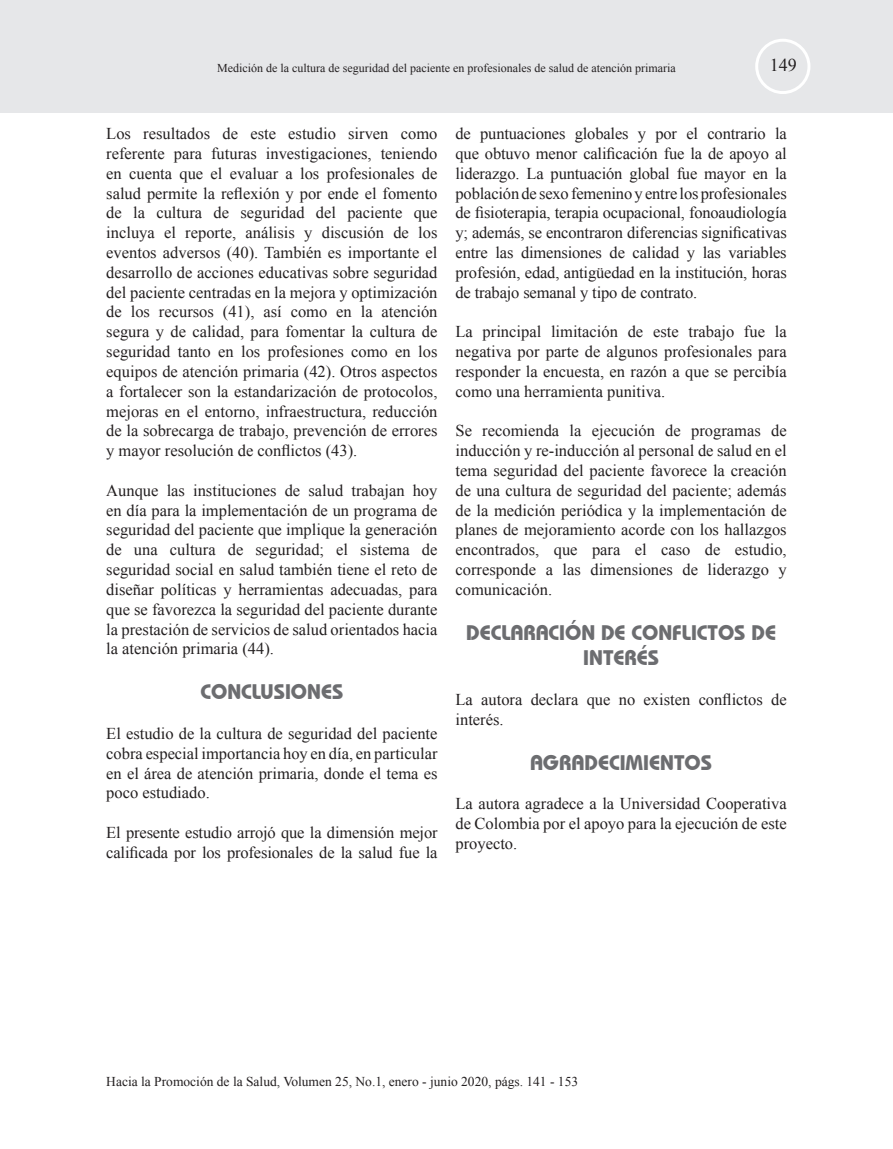
<style>
.page{position:relative;width:893px;height:1149px;background:#fff}
.page>*{position:absolute;margin:0;border:0;box-sizing:border-box;transform-origin:0 0}
.t1{font:700 21px/25.2px "Bauhaus IT Cby BT";color:#6c6d70;text-align:center}
.t2{font:18px "Times New Roman";color:#231f20}
.t3{font:16.5px/19.8px "Times New Roman";color:#231f20;text-align:justify}
.t4{font:13.5px "Times New Roman";color:#231f20}
.t5{font:12px "Times New Roman";color:#231f20}
</style>
<div class="page">
<div style="left:0;top:0;width:893px;height:113px;background:#e6e7e9"></div>
<div style="left:755px;top:39px;width:55px;height:55px;border:3px solid #fff;border-radius:50%"></div>
<p class="t5" style="left:217px;top:60px;width:460px">Medición de la cultura de seguridad del paciente en profesionales de salud de atención primaria</p>
<p class="t2" style="left:770px;top:53px;width:28px">149</p>
<p class="t3" style="left:106px;top:123px;width:333px">Los resultados de este estudio sirven como referente para futuras investigaciones, teniendo en cuenta que el evaluar a los profesionales de salud permite la reflexión y por ende el fomento de la cultura de seguridad del paciente que incluya el reporte, análisis y discusión de los eventos adversos (40). También es importante el desarrollo de acciones educativas sobre seguridad del paciente centradas en la mejora y optimización de los recursos (41), así como en la atención segura y de calidad, para fomentar la cultura de seguridad tanto en los profesiones como en los equipos de atención primaria (42). Otros aspectos a fortalecer son la estandarización de protocolos, mejoras en el entorno, infraestructura, reducción de la sobrecarga de trabajo, prevención de errores y mayor resolución de conflictos (43).</p>
<p class="t3" style="left:106px;top:480px;width:333px">Aunque las instituciones de salud trabajan hoy en día para la implementación de un programa de seguridad del paciente que implique la generación de una cultura de seguridad; el sistema de seguridad social en salud también tiene el reto de diseñar políticas y herramientas adecuadas, para que se favorezca la seguridad del paciente durante la prestación de servicios de salud orientados hacia la atención primaria (44).</p>
<p class="t1" style="left:200px;top:679px;width:144px">CONCLUSIONES</p>
<p class="t3" style="left:106px;top:723px;width:333px">El estudio de la cultura de seguridad del paciente cobra especial importancia hoy en día, en particular en el área de atención primaria, donde el tema es poco estudiado.</p>
<p class="t3" style="left:106px;top:822px;width:333px">El presente estudio arrojó que la dimensión mejor calificada por los profesionales de la salud fue la</p>
<p class="t3" style="left:455px;top:123px;width:333px">de puntuaciones globales y por el contrario la que obtuvo menor calificación fue la de apoyo al liderazgo. La puntuación global fue mayor en la población de sexo femenino y entre los profesionales de fisioterapia, terapia ocupacional, fonoaudiología y; además, se encontraron diferencias significativas entre las dimensiones de calidad y las variables profesión, edad, antigüedad en la institución, horas de trabajo semanal y tipo de contrato.</p>
<p class="t3" style="left:455px;top:321px;width:333px">La principal limitación de este trabajo fue la negativa por parte de algunos profesionales para responder la encuesta, en razón a que se percibía como una herramienta punitiva.</p>
<p class="t3" style="left:455px;top:420px;width:333px">Se recomienda la ejecución de programas de inducción y re-inducción al personal de salud en el tema seguridad del paciente favorece la creación de una cultura de seguridad del paciente; además de la medición periódica y la implementación de planes de mejoramiento acorde con los hallazgos encontrados, que para el caso de estudio, corresponde a las dimensiones de liderazgo y comunicación.</p>
<p class="t1" style="left:466px;top:619px;width:311px">DECLARACIÓN DE CONFLICTOS DE<br>INTERÉS</p>
<p class="t3" style="left:455px;top:689px;width:333px">La autora declara que no existen conflictos de interés.</p>
<p class="t1" style="left:530px;top:749px;width:183px">AGRADECIMIENTOS</p>
<p class="t3" style="left:455px;top:793px;width:333px">La autora agradece a la Universidad Cooperativa de Colombia por el apoyo para la ejecución de este proyecto.</p>
<p class="t4" style="left:106px;top:1072px;width:473px">Hacia la Promoción de la Salud, Volumen 25, No.1, enero - junio 2020, págs. 141 - 153</p>
</div>
